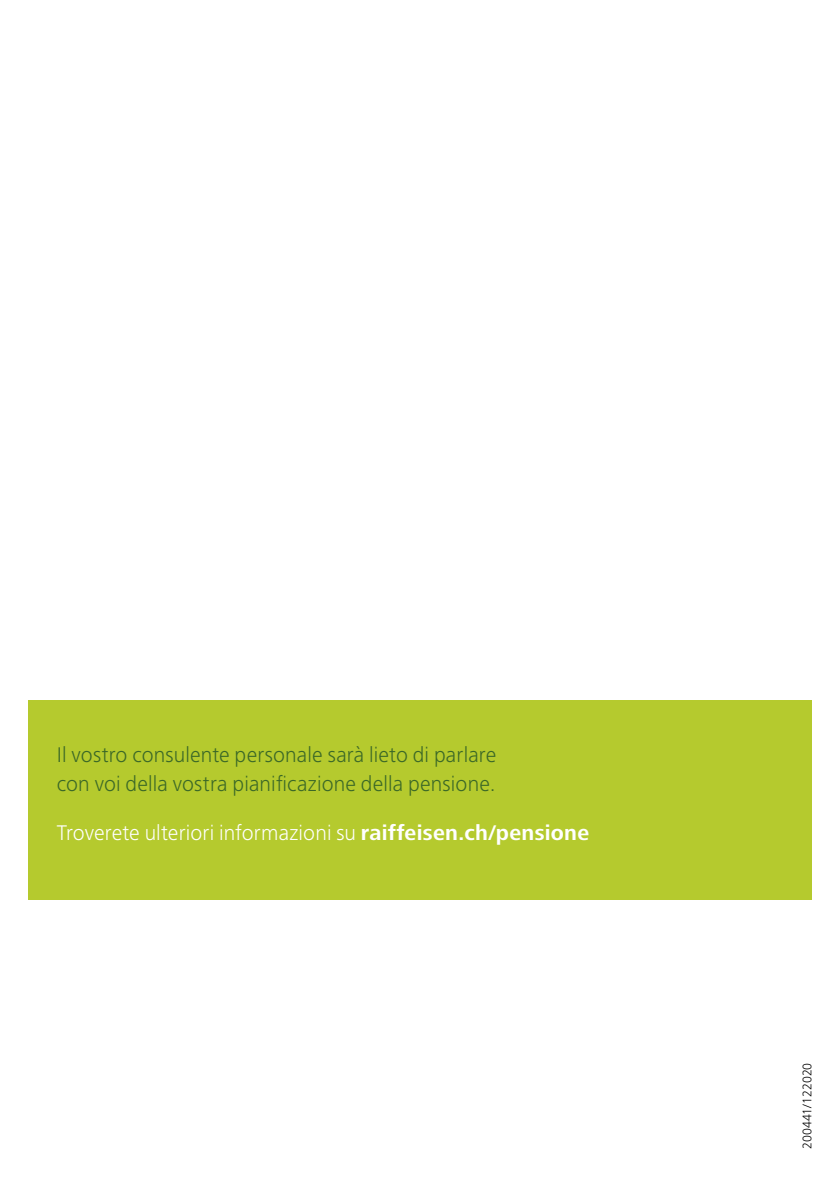
<style>
.page{position:relative;width:840px;height:1191px;background:#fff}
.page>*{position:absolute;margin:0;border:0;box-sizing:border-box;transform-origin:0 0}
.t1{font:300 22px/28.4px "Frutiger Next LT";letter-spacing:.005em;color:#3b6827}
.t2{font:300 22px "Frutiger Next LT";letter-spacing:.005em;color:#fff}
.t3{font:300 13px "Frutiger Next LT";color:#000}
.s1{font-weight:700}
</style>
<div class="page">
<div style="left:28px;top:700px;width:783px;height:199px;background:#b5ca2e"></div>
<p class="t1" style="left:57px;top:741px;width:441px">Il vostro consulente personale sarà lieto di parlare con voi della vostra pianificazione della pensione.</p>
<p class="t2" style="left:57px;top:821px;width:533px">Troverete ulteriori informazioni su <span class="s1">raiffeisen.ch/pensione</span></p>
<p class="t3" style="left:799px;top:1149px;width:88px;rotate:-90deg">200441/122020</p>
</div>
